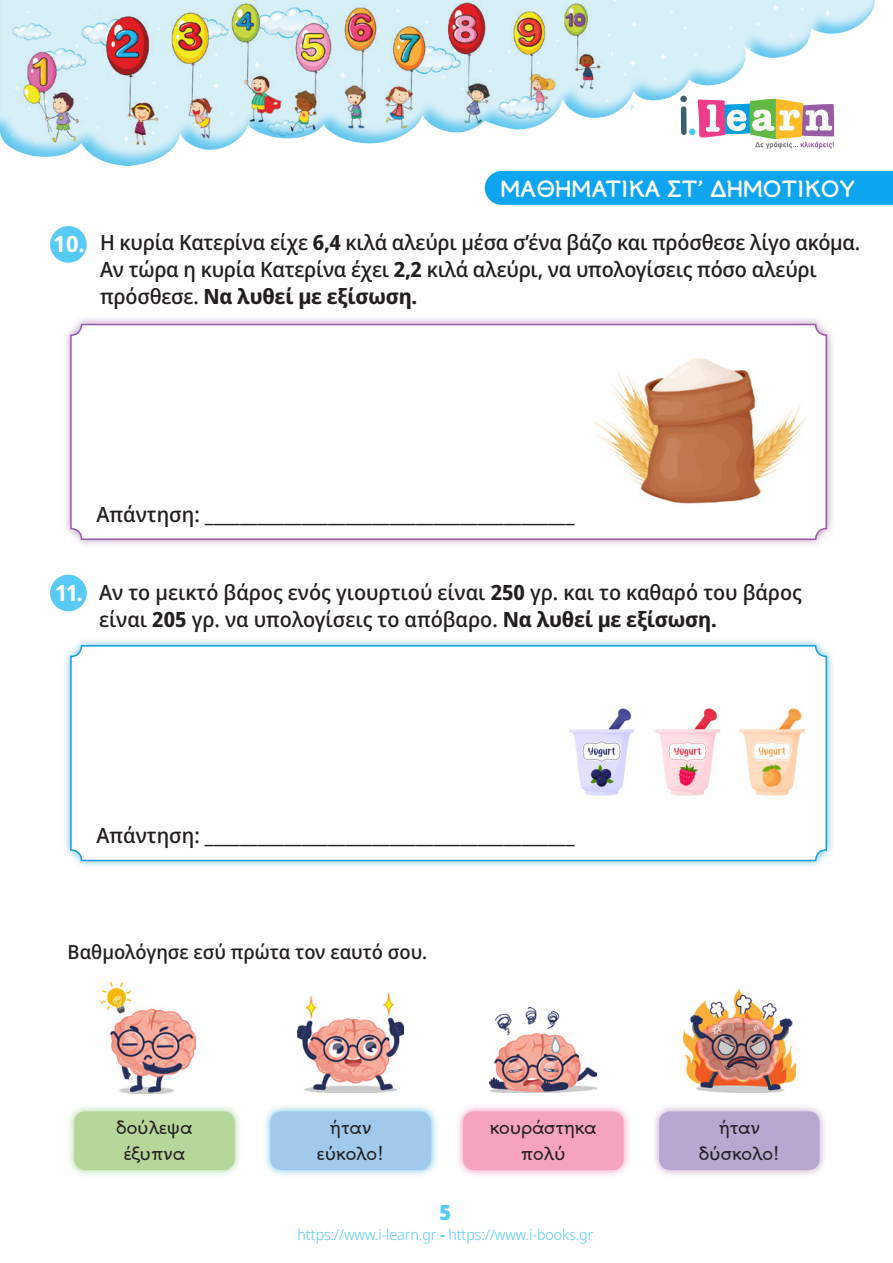
<style>
.page{position:relative;width:893px;height:1263px;background:#fff}
.page>*{position:absolute;margin:0;border:0;box-sizing:border-box;transform-origin:0 0}
.t1{font:700 22.5px "PF Alfabeta";color:#fff}
.Τιτλοι_ασκησεων{font:700 22.5px "Noto Sans";color:#fff}
.Τιτλοι_ασκησεων-2{font:500 21px/27px "Noto Sans Display";letter-spacing:-.01em;color:#231f20}
.t2{font:900 21px "Noto Sans Display";color:#57cbf5}
.t3{font:19.5px/25.5px "PF Alfabeta";color:#231f20;text-align:center}
.Τιτλοι_ασκησεων-3{font:500 19.5px "Noto Sans Display";color:#231f20}
.t4{font:300 15px "Noto Sans Display";color:#57cbf5}
.s1{font-weight:700}
</style>
<div class="page">
<div style="left:0;top:0;width:893px;height:167px;background:#48c6f3;opacity:.75"></div>
<svg style="left:680px;top:96px;width:154px;height:53px"></svg>
<div style="left:62px;top:637px;width:773px;height:233px;background:#179dd9;opacity:.61"></div>
<div style="left:71px;top:646px;width:755px;height:214px;background:#fff;border-radius:11px"></div>
<div style="left:70px;top:645px;width:757px;height:216px;border:2px solid #179dd9;border-radius:11px"></div>
<div style="left:50px;top:575px;width:37px;height:36px;background:#57cbf5;border-radius:50%"></div>
<div style="left:62px;top:316px;width:773px;height:232px;background:#975ca6;opacity:.61"></div>
<div style="left:71px;top:325px;width:755px;height:214px;background:#fff;border-radius:11px"></div>
<div style="left:70px;top:324px;width:757px;height:216px;border:2px solid #975ca6;border-radius:11px"></div>
<div style="left:50px;top:226px;width:37px;height:37px;background:#57cbf5;border-radius:50%"></div>
<div style="left:485px;top:171px;width:408px;height:34px;background:#0da5f0"></div>
<img style="left:102px;top:982px;width:94px;height:112px">
<img style="left:298px;top:994px;width:105px;height:99px">
<img style="left:490px;top:1007px;width:107px;height:86px">
<img style="left:683px;top:988px;width:113px;height:105px">
<div style="left:66px;top:1103px;width:177px;height:75px;background:#61b946;opacity:.61"></div>
<div style="left:74px;top:1111px;width:161px;height:59px;background:#b6d69a;border-radius:11px"></div>
<div style="left:455px;top:1103px;width:177px;height:75px;background:#ee3d8a;opacity:.61"></div>
<div style="left:463px;top:1111px;width:160px;height:59px;background:#f5a3bf;border-radius:11px"></div>
<div style="left:262px;top:1103px;width:177px;height:75px;background:#179dd9;opacity:.61"></div>
<div style="left:270px;top:1111px;width:161px;height:59px;background:#a0c9eb;border-radius:11px"></div>
<div style="left:651px;top:1103px;width:177px;height:75px;background:#975ca6;opacity:.61"></div>
<div style="left:659px;top:1111px;width:160px;height:59px;background:#b7a8d1;border-radius:11px"></div>
<img style="left:594px;top:358px;width:213px;height:146px">
<img style="left:569px;top:708px;width:236px;height:88px">
<p class="t1" style="left:500px;top:176px;width:356px">ΜΑΘΗΜΑΤΙΚΆ ΣΤ’ ΔΗΜΟΤΙΚΟΎ</p>
<p class="Τιτλοι_ασκησεων" style="left:54px;top:228px;width:33px">10.</p>
<p class="Τιτλοι_ασκησεων-2" style="left:100px;top:230px;width:762px">Η κυρία Κατερίνα είχε <span class="s1">6,4</span> κιλά αλεύρι μέσα σ’ένα βάζο και πρόσθεσε λίγο ακόμα.<br>Αν τώρα η κυρία Κατερίνα έχει <span class="s1">2,2</span> κιλά αλεύρι, να υπολογίσεις πόσο αλεύρι πρόσθεσε. <span class="s1">Να λυθεί με εξίσωση.</span></p>
<p class="Τιτλοι_ασκησεων-2" style="left:97px;top:502px;width:479px">Απάντηση: __________________________________________</p>
<p class="Τιτλοι_ασκησεων" style="left:55px;top:577px;width:30px">11.</p>
<p class="Τιτλοι_ασκησεων-2" style="left:99px;top:579px;width:704px">Αν το μεικτό βάρος ενός γιουρτιού είναι <span class="s1">250</span> γρ. και το καθαρό του βάρος είναι <span class="s1">205</span> γρ. να υπολογίσεις το απόβαρο. <span class="s1">Να λυθεί με εξίσωση.</span></p>
<p class="Τιτλοι_ασκησεων-2" style="left:97px;top:822px;width:479px">Απάντηση: __________________________________________</p>
<p class="Τιτλοι_ασκησεων-3" style="left:68px;top:938px;width:361px">Βαθμολόγησε εσύ πρώτα τον εαυτό σου.</p>
<p class="t3" style="left:116px;top:1115px;width:78px">δούλεψα έξυπνα</p>
<p class="t3" style="left:317px;top:1115px;width:69px">ήταν εύκολο!</p>
<p class="t3" style="left:490px;top:1115px;width:108px">κουράστηκα πολύ</p>
<p class="t3" style="left:699px;top:1115px;width:83px">ήταν δύσκολο!</p>
<p class="t2" style="left:440px;top:1197px;width:13px">5</p>
<p class="t4" style="left:298px;top:1224px;width:297px">https://www.i-learn.gr <span class="s1">-</span> https://www.i-books.gr</p>
</div>
